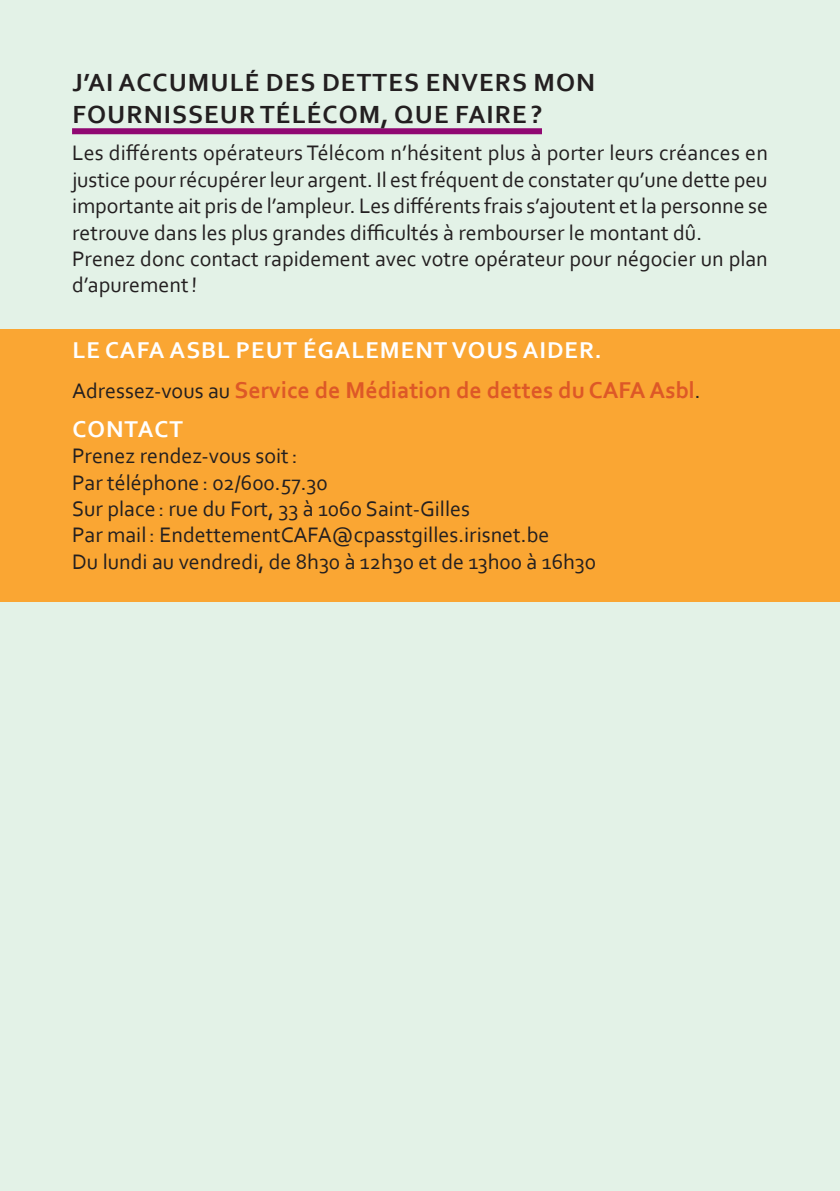
<style>
.page{position:relative;width:840px;height:1191px;background:#fff}
.page>*{position:absolute;margin:0;border:0;box-sizing:border-box;transform-origin:0 0}
.t1{font:700 26px/31.2px "Corbel";letter-spacing:.04em;color:#231f20}
.t2{font:700 24px/39.4px "Corbel";color:#fff}
.t3{font:22px/26.4px "Corbel";color:#231f20}
.s1{font-weight:400;font-size:22px;color:#231f20}
.s2{color:#dd5827}
</style>
<div class="page">
<div style="left:0;top:0;width:839px;height:1191px;background:#e3f2e7"></div>
<div style="left:0;top:329px;width:839px;height:273px;background:#faa633"></div>
<div style="left:72px;top:128px;width:469px;height:6px;background:#900872"></div>
<p class="t1" style="left:73px;top:66px;width:524px">J’AI ACCUMULÉ DES DETTES ENVERS MON<br>FOURNISSEUR TÉLÉCOM, QUE FAIRE?</p>
<p class="t3" style="left:72px;top:139px;width:697px">Les différents opérateurs Télécom n’hésitent plus à porter leurs créances en justice pour récupérer leur argent. Il est fréquent de constater qu’une dette peu importante ait pris de l’ampleur. Les différents frais s’ajoutent et la personne se retrouve dans les plus grandes difficultés à rembourser le montant dû.<br>Prenez donc contact rapidement avec votre opérateur pour négocier un plan d’apurement!</p>
<p class="t2" style="left:72px;top:330px;width:628px">LE CAFA ASBL PEUT ÉGALEMENTVOUS AIDER.<br><span class="s1">Adressez-vous au</span> <span class="s2">Service de Médiation de dettes du CAFA Asbl</span><span class="s1">.<br></span>CONTACT</p>
<p class="t3" style="left:72px;top:442px;width:525px">Prenez rendez-vous soit:<br>Par téléphone : 02/600.57.30<br>Sur place : rue du Fort, 33 à 1060 Saint-Gilles<br>Par mail : EndettementCAFA@cpasstgilles.irisnet.be<br>Du lundi au vendredi, de 8h30 à 12h30 et de 13h00 à 16h30</p>
</div>
